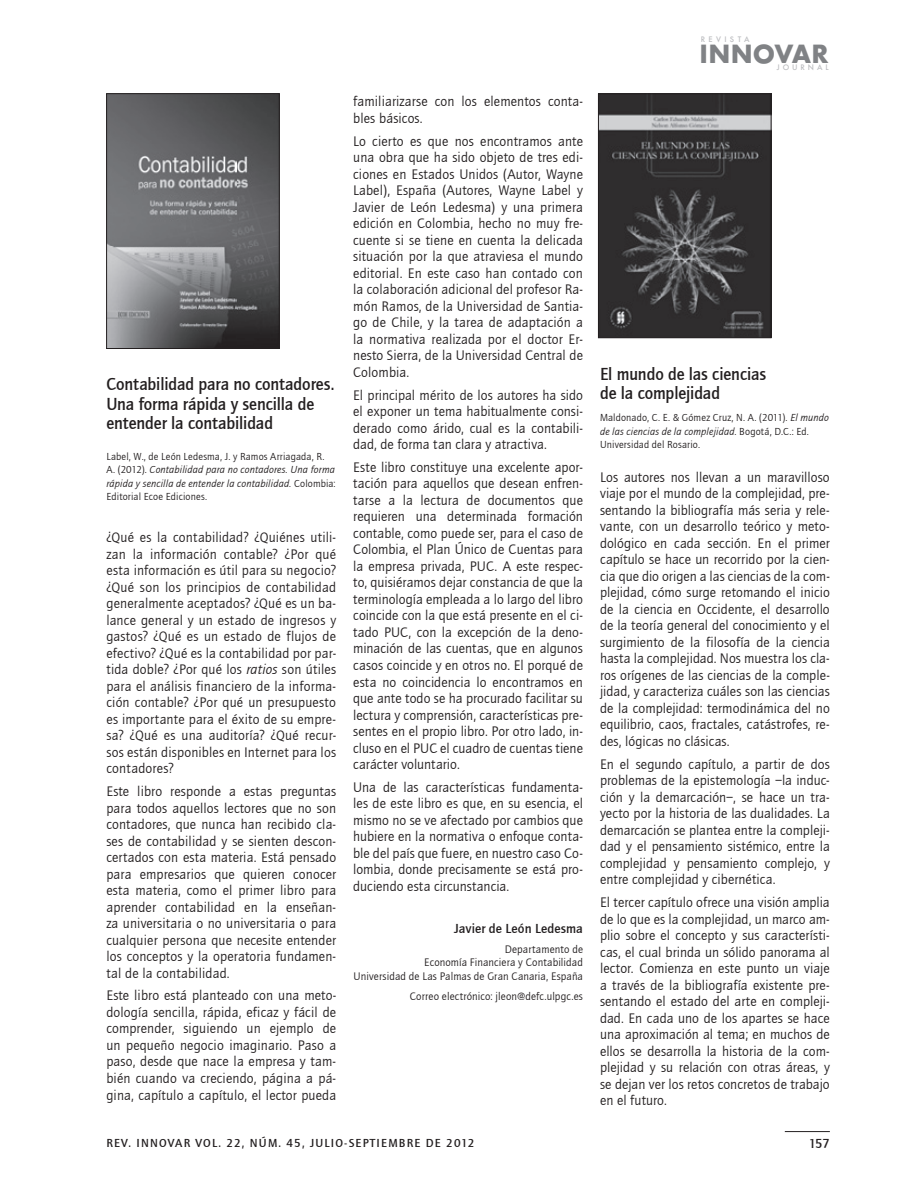
<style>
.page{position:relative;width:915px;height:1191px;background:#fff}
.page>*{position:absolute;margin:0;border:0;box-sizing:border-box;transform-origin:0 0}
.t1{font:700 27.3px "Futura TEE";letter-spacing:.005em;color:#808285}
.t2{font:18px/19.5px "Quay Sans Md ITCTT";letter-spacing:.005em;color:#231f20;scale:.95 1}
.t3{font:14.25px/16.5px "Quay Sans ITCTT Book";letter-spacing:.01em;color:#231f20;text-align:justify}
.t4{font:13.5px "Quay Sans Md ITCTT";letter-spacing:.005em;color:#231f20}
.t5{font:12px "Quay Sans Md ITCTT";letter-spacing:.1em;color:#231f20}
.t6{font:11.25px/13.5px "Quay Sans ITCTT Book";letter-spacing:.01em;color:#231f20;text-align:right}
.t7{font:10.5px/13.5px "Quay Sans ITCTT Book";letter-spacing:.015em;color:#231f20}
.t8{font:500 8.25px "Futura TEE";letter-spacing:.36em;color:#bcbdc0}
.t9{font:500 8.25px "Futura TEE";letter-spacing:.4em;color:#bcbdc0}
.s1{font-style:italic}
</style>
<div class="page">
<hr style="left:784px;top:1131px;width:45px;height:1px;background:#231f20">
<img style="left:108px;top:95px;width:169px;height:252px">
<div style="left:106px;top:93px;width:173px;height:256px;border:1px solid #231f20"></div>
<img style="left:600px;top:96px;width:169px;height:240px">
<div style="left:598px;top:94px;width:173px;height:244px;border:1px solid #231f20"></div>
<p class="t2" style="left:106px;top:375px;width:241px">Contabilidad para no contadores. una forma rápida y sencilla de entender la contabilidad</p>
<p class="t7" style="left:106px;top:450px;width:231px">Label, W., de León Ledesma, J. y Ramos Arriagada, R.<br>A. (2012). <span class="s1">Contabilidad para no contadores. Una forma rápida y sencilla de entender la contabilidad.</span> Colombia:<br>Editorial Ecoe Ediciones.</p>
<p class="t3" style="left:106px;top:529px;width:231px">¿Qué es la contabilidad? ¿Quiénes utili&shy;zan la información contable? ¿Por qué esta información es útil para su negocio? ¿Qué son los principios de contabilidad generalmente aceptados? ¿Qué es un ba&shy;lance general y un estado de ingresos y gastos? ¿Qué es un estado de flujos de efectivo? ¿Qué es la contabilidad por par&shy;tida doble? ¿Por qué los <span class="s1">ratios</span> son útiles para el análisis financiero de la informa&shy;ción contable? ¿Por qué un presupuesto es importante para el éxito de su empre&shy;sa? ¿Qué es una auditoría? ¿Qué recur&shy;sos están disponibles en Internet para los contadores?</p>
<p class="t3" style="left:106px;top:783px;width:231px">Este libro responde a estas preguntas para todos aquellos lectores que no son contadores, que nunca han recibido cla&shy;ses de contabilidad y se sienten descon&shy;certados con esta materia. Está pensado para empresarios que quieren conocer esta materia, como el primer libro para aprender contabilidad en la enseñan&shy;za universitaria o no universitaria o para cualquier persona que necesite entender los conceptos y la operatoria fundamen&shy;tal de la contabilidad.</p>
<p class="t3" style="left:106px;top:987px;width:231px">Este libro está planteado con una meto&shy;dología sencilla, rápida, eficaz y fácil de comprender, siguiendo un ejemplo de un pequeño negocio imaginario. Paso a paso, desde que nace la empresa y tam&shy;bién cuando va creciendo, página a pá&shy;gina, capítulo a capítulo, el lector pueda</p>
<p class="t3" style="left:353px;top:93px;width:231px">familiarizarse con los elementos conta&shy;bles básicos.</p>
<p class="t3" style="left:353px;top:133px;width:231px">Lo cierto es que nos encontramos ante una obra que ha sido objeto de tres edi&shy;ciones en Estados Unidos (Autor, Wayne Label), España (Autores, Wayne Label y Javier de León Ledesma) y una primera edición en Colombia, hecho no muy fre&shy;cuente si se tiene en cuenta la delicada situación por la que atraviesa el mundo editorial. En este caso han contado con la colaboración adicional del profesor Ra&shy;món Ramos, de la Universidad de Santia&shy;go de Chile, y la tarea de adaptación a la normativa realizada por el doctor Er&shy;nesto Sierra, de la Universidad Central de Colombia.</p>
<p class="t3" style="left:353px;top:387px;width:231px">El principal mérito de los autores ha sido el exponer un tema habitualmente consi&shy;derado como árido, cual es la contabili&shy;dad, de forma tan clara y atractiva.</p>
<p class="t3" style="left:353px;top:459px;width:231px">Este libro constituye una excelente apor&shy;tación para aquellos que desean enfren&shy;tarse a la lectura de documentos que requieren una determinada formación contable, como puede ser, para el caso de Colombia, el Plan Único de Cuentas para la empresa privada, PUC. A este respec&shy;to, quisiéramos dejar constancia de que la terminología empleada a lo largo del libro coincide con la que está presente en el ci&shy;tado PUC, con la excepción de la deno&shy;minación de las cuentas, que en algunos casos coincide y en otros no. El porqué de esta no coincidencia lo encontramos en que ante todo se ha procurado facilitar su lectura y comprensión, características pre&shy;sentes en el propio libro. Por otro lado, in&shy;cluso en el PUC el cuadro de cuentas tiene carácter voluntario.</p>
<p class="t3" style="left:353px;top:779px;width:231px">Una de las características fundamenta&shy;les de este libro es que, en su esencia, el mismo no se ve afectado por cambios que hubiere en la normativa o enfoque conta&shy;ble del país que fuere, en nuestro caso Co&shy;lombia, donde precisamente se está pro&shy;duciendo esta circunstancia.</p>
<p class="t4" style="left:454px;top:921px;width:130px">javier de león ledesma</p>
<p class="t6" style="left:353px;top:942px;width:231px">Departamento de<br>Economía Financiera y Contabilidad<br>Universidad de Las Palmas de Gran Canaria, España</p>
<p class="t6" style="left:409px;top:989px;width:175px">Correo electrónico: jleon@defc.ulpgc.es</p>
<p class="t9" style="left:700px;top:34px;width:50px">REVISTA</p>
<h1 class="t1" style="left:699px;top:37px;width:130px">INNOVAR</h1>
<p class="t8" style="left:776px;top:62px;width:53px">JOURNAL</p>
<p class="t2" style="left:600px;top:364px;width:176px">el mundo de las ciencias de la complejidad</p>
<p class="t7" style="left:600px;top:411px;width:230px">Maldonado, C. E. &amp; Gómez Cruz, N. A. (2011). <span class="s1">El mundo de las ciencias de la complejidad</span>. Bogotá, D.C.: Ed.<br>Universidad del Rosario.</p>
<p class="t3" style="left:600px;top:469px;width:231px">Los autores nos llevan a un maravilloso viaje por el mundo de la complejidad, pre&shy;sentando la bibliografía más seria y rele&shy;vante, con un desarrollo teórico y meto&shy;dológico en cada sección. En el primer capítulo se hace un recorrido por la cien&shy;cia que dio origen a las ciencias de la com&shy;plejidad, cómo surge retomando el inicio de la ciencia en Occidente, el desarrollo de la teoría general del conocimiento y el surgimiento de la filosofía de la ciencia hasta la complejidad. Nos muestra los cla&shy;ros orígenes de las ciencias de la comple&shy;jidad, y caracteriza cuáles son las ciencias de la complejidad: termodinámica del no equilibrio, caos, fractales, catástrofes, re&shy;des, lógicas no clásicas.</p>
<p class="t3" style="left:600px;top:756px;width:231px">En el segundo capítulo, a partir de dos problemas de la epistemología –la induc&shy;ción y la demarcación–, se hace un tra&shy;yecto por la historia de las dualidades. La demarcación se plantea entre la compleji&shy;dad y el pensamiento sistémico, entre la complejidad y pensamiento complejo, y entre complejidad y cibernética.</p>
<p class="t3" style="left:600px;top:894px;width:231px">El tercer capítulo ofrece una visión amplia de lo que es la complejidad, un marco am&shy;plio sobre el concepto y sus característi&shy;cas, el cual brinda un sólido panorama al lector. Comienza en este punto un viaje a través de la bibliografía existente pre&shy;sentando el estado del arte en compleji&shy;dad. En cada uno de los apartes se hace una aproximación al tema; en muchos de ellos se desarrolla la historia de la com&shy;plejidad y su relación con otras áreas, y se dejan ver los retos concretos de trabajo en el futuro.</p>
<p class="t5" style="left:106px;top:1136px;width:369px">rev. innovar vol. 22, núm. 45, julio-septiembre de 2012</p>
<p class="t4" style="left:808px;top:1136px;width:23px">157</p>
</div>
